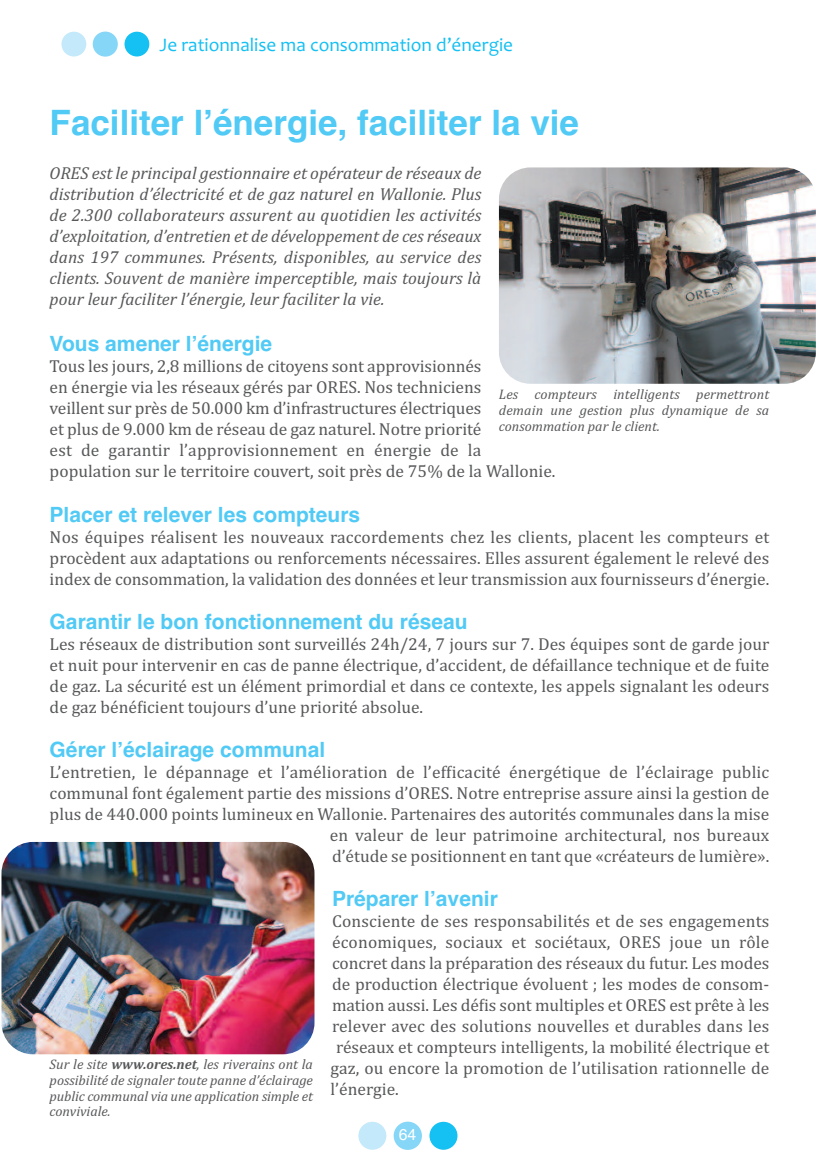
<style>
.page{position:relative;width:819px;height:1166px;background:#fff}
.page>*{position:absolute;margin:0;border:0;box-sizing:border-box;transform-origin:0 0}
.t1{font:700 35px "Helvetica";color:#51caf5}
.t2{font:700 21px "Helvetica";color:#51caf5}
.t3{font:19.25px "Candara";color:#15c0f2}
.t4{font:17.5px/21px "Cambria";color:#57585a;text-align:justify}
.t5{font:italic 17.5px/21px "Cambria";color:#57585a;text-align:justify}
.t6{font:15.75px "Helvetica";color:#fff}
.t7{font:italic 14px/15.8px "Cambria";color:#57585a;text-align:justify}
.s1{font-weight:700}
</style>
<div class="page">
<div style="left:61px;top:32px;width:25px;height:24px;background:#c3e9fa;border-radius:50%"></div>
<div style="left:93px;top:32px;width:25px;height:25px;background:#86d6f7;border-radius:50%"></div>
<div style="left:124px;top:32px;width:25px;height:24px;background:#15c0f2;border-radius:50%"></div>
<div style="left:358px;top:1122px;width:28px;height:28px;background:#c3e9fa;border-radius:50%"></div>
<div style="left:393px;top:1121px;width:29px;height:29px;background:#86d6f7;border-radius:50%"></div>
<div style="left:429px;top:1122px;width:28px;height:28px;background:#15c0f2;border-radius:50%"></div>
<img style="left:1px;top:842px;width:313px;height:212px;border-radius:31px">
<img style="left:499px;top:167px;width:316px;height:217px;border-radius:32px">
<p class="t3" style="left:159px;top:33px;width:355px">Je rationnalise ma consommation d’énergie</p>
<h1 class="t1" style="left:50px;top:103px;width:531px">Faciliter l’énergie, faciliter la vie</h1>
<p class="t5" style="left:50px;top:163px;width:433px">ORES est le principal gestionnaire et opérateur de réseaux de distribution d’électricité et de gaz naturel en Wallonie. Plus de 2.300 collaborateurs assurent au quotidien les activités d’exploitation, d’entretien et de développement de ces réseaux dans 197 communes. Présents, disponibles, au service des clients. Souvent de manière imperceptible, mais toujours là pour leur faciliter l’énergie, leur faciliter la vie.</p>
<p class="t2" style="left:50px;top:331px;width:224px">Vous amener l’énergie</p>
<p class="t4" style="left:50px;top:355px;width:507px;text-align:left">Tous les jours, 2,8 millions de citoyens sont approvisionnés<br>en énergie via les réseaux gérés par ORES. Nos techniciens<br>veillent sur près de 50.000 km d’infrastructures électriques<br>et plus de 9.000 km de réseau de gaz naturel. Notre priorité<br>est de garantir l’approvisionnement en énergie de la population sur le territoire couvert, soit près de 75% de la Wallonie.</p>
<p class="t2" style="left:50px;top:503px;width:312px">Placer et relever les compteurs</p>
<p class="t4" style="left:50px;top:527px;width:721px">Nos équipes réalisent les nouveaux raccordements chez les clients, placent les compteurs et procèdent aux adaptations ou renforcements nécessaires. Elles assurent également le relevé des index de consommation, la validation des données et leur transmission aux fournisseurs d’énergie.</p>
<p class="t2" style="left:50px;top:609px;width:419px">Garantir le bon fonctionnement du réseau</p>
<p class="t4" style="left:50px;top:633px;width:721px">Les réseaux de distribution sont surveillés 24h/24, 7 jours sur 7. Des équipes sont de garde jour et nuit pour intervenir en cas de panne électrique, d’accident, de défaillance technique et de fuite de gaz. La sécurité est un élément primordial et dans ce contexte, les appels signalant les odeurs de gaz bénéficient toujours d’une priorité absolue.</p>
<p class="t2" style="left:50px;top:737px;width:277px">Gérer l’éclairage communal</p>
<p class="t4" style="left:50px;top:761px;width:721px;text-align:right">L’entretien, le dépannage et l’amélioration de l’efficacité énergétique de l’éclairage public communal font également partie des missions d’ORES. Notre entreprise assure ainsi la gestion de plus de 440.000 points lumineux en Wallonie. Partenaires des autorités communales dans la mise en valeur de leur patrimoine architectural, nos bureaux<br>d’étude se positionnent en tant que «créateurs de lumière».</p>
<p class="t2" style="left:332px;top:886px;width:167px">Préparer l’avenir</p>
<p class="t4" style="left:332px;top:910px;width:439px">Consciente de ses responsabilités et de ses engagements</p>
<p class="t4" style="left:332px;top:931px;width:439px">économiques, sociaux et sociétaux, ORES joue un rôle</p>
<p class="t4" style="left:332px;top:952px;width:439px">concret dans la préparation des réseaux du futur. Les modes</p>
<p class="t4" style="left:332px;top:973px;width:439px">de production électrique évoluent ; les modes de consom-</p>
<p class="t4" style="left:332px;top:994px;width:439px">mation aussi. Les défis sont multiples et ORES est prête à les</p>
<p class="t4" style="left:332px;top:1015px;width:439px">relever avec des solutions nouvelles et durables dans les</p>
<p class="t4" style="left:336px;top:1036px;width:435px">réseaux et compteurs intelligents, la mobilité électrique et</p>
<p class="t4" style="left:330px;top:1057px;width:440px">gaz, ou encore la promotion de l’utilisation rationnelle de</p>
<p class="t4" style="left:330px;top:1078px;width:70px">l’énergie.</p>
<p class="t7" style="left:499px;top:386px;width:272px">Les compteurs intelligents permettront demain une gestion plus dynamique de sa consommation par le client.</p>
<p class="t7" style="left:50px;top:1056px;width:265px">Sur le site <span class="s1">www.ores.net</span>, les riverains ont la possibilité de signaler toute panne d’éclairage public communal via une application simple et conviviale.</p>
<p class="t6" style="left:398px;top:1125px;width:19px">64</p>
</div>
